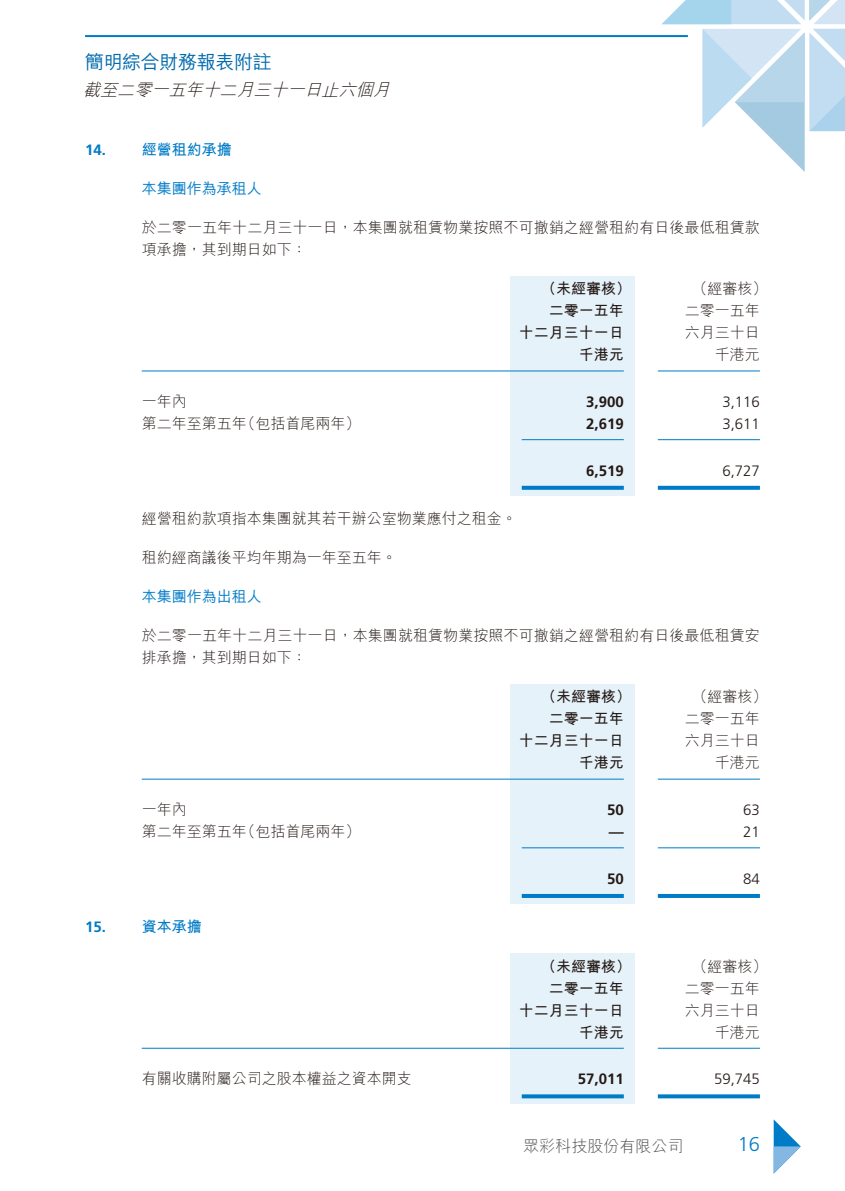
<style>
.page{position:relative;width:845px;height:1191px;background:#fff}
.page>*{position:absolute;margin:0;border:0;box-sizing:border-box;transform-origin:0 0}
.t1{font:300 20px "Frutiger LT Std";color:#007bc7}
.t2{font:500 19px "M Hei HK";letter-spacing:-.02em;color:#006bad}
.t3{font:italic 300 17px "M Hei HK";color:#231916}
.t4{font:300 16px "M Hei HK";color:#4d4a4a}
.t5{font:300 15px/22px "M Hei HK";color:#231916}
.t6{font:700 15px "M Hei HK";color:#231916}
.t7{font:300 15px "Frutiger LT Std";color:#231916}
.t8{font:700 15px "Frutiger LT Std";color:#231916}
.t9{font:500 15px "M Hei HK";color:#007bc7}
.t10{font:700 15px "M Hei HK";color:#007bc7}
.t11{font:700 15px "Frutiger LT Std";color:#007bc7}
</style>
<div class="page">
<svg style="left:661px;top:0;width:184px;height:172px"></svg>
<hr style="left:85px;top:35px;width:603px;height:2px;background:#007bc7">
<svg style="left:773px;top:1119px;width:28px;height:54px"></svg>
<div style="left:510px;top:276px;width:125px;height:219px;background:#e6f2f9"></div>
<div style="left:510px;top:684px;width:125px;height:219px;background:#e6f2f9"></div>
<div style="left:510px;top:953px;width:125px;height:151px;background:#e6f2f9"></div>
<hr style="left:142px;top:370px;width:482px;height:1px;background:#007bc7">
<hr style="left:658px;top:370px;width:102px;height:1px;background:#007bc7">
<hr style="left:522px;top:439px;width:102px;height:1px;background:#007bc7">
<hr style="left:658px;top:439px;width:102px;height:1px;background:#007bc7">
<svg style="left:522px;top:486px;width:102px;height:4px"></svg>
<svg style="left:658px;top:486px;width:102px;height:4px"></svg>
<hr style="left:142px;top:778px;width:482px;height:1px;background:#007bc7">
<hr style="left:658px;top:778px;width:102px;height:1px;background:#007bc7">
<hr style="left:522px;top:847px;width:102px;height:1px;background:#007bc7">
<hr style="left:658px;top:847px;width:102px;height:1px;background:#007bc7">
<hr style="left:522px;top:894px;width:102px;height:4px;background:#007bc7">
<hr style="left:658px;top:894px;width:102px;height:4px;background:#007bc7">
<hr style="left:142px;top:1047px;width:482px;height:1px;background:#007bc7">
<hr style="left:658px;top:1047px;width:102px;height:1px;background:#007bc7">
<svg style="left:522px;top:1094px;width:102px;height:4px"></svg>
<svg style="left:658px;top:1094px;width:102px;height:4px"></svg>
<p class="t2" style="left:85px;top:49px;width:188px">簡明綜合財務報表附註</p>
<p class="t3" style="left:83px;top:81px;width:312px">截至二零一五年十二月三十一日止六個月</p>
<p class="t11" style="left:85px;top:141px;width:22px">14.</p>
<p class="t11" style="left:85px;top:918px;width:22px">15.</p>
<p class="t10" style="left:142px;top:139px;width:91px">經營租約承擔</p>
<p class="t9" style="left:142px;top:178px;width:121px">本集團作為承租人</p>
<p class="t5" style="left:142px;top:216px;width:619px">於二零一五年十二月三十一日，本集團就租賃物業按照不可撤銷之經營租約有日後最低租賃款項承擔，其到期日如下：</p>
<p class="t5" style="left:692px;top:277px;width:76px">（經審核(</p>
<p class="t6" style="left:541px;top:278px;width:91px">（未經審核）</p>
<p class="t6" style="left:549px;top:300px;width:76px">二零一五年</p>
<p class="t5" style="left:685px;top:299px;width:76px">二零一五年</p>
<p class="t6" style="left:519px;top:322px;width:106px">十二月三十一日</p>
<p class="t5" style="left:685px;top:321px;width:76px">六月三十日</p>
<p class="t6" style="left:579px;top:344px;width:46px">千港元</p>
<p class="t5" style="left:715px;top:343px;width:46px">千港元</p>
<p class="t5" style="left:142px;top:390px;width:46px">一年內</p>
<p class="t8" style="left:586px;top:393px;width:39px">3,900</p>
<p class="t7" style="left:722px;top:393px;width:39px">3,116</p>
<p class="t5" style="left:240px;top:412px;width:121px">（包括首尾兩年(</p>
<p class="t5" style="left:142px;top:412px;width:106px">第二年至第五年</p>
<p class="t8" style="left:586px;top:415px;width:39px">2,619</p>
<p class="t7" style="left:722px;top:415px;width:39px">3,611</p>
<p class="t8" style="left:586px;top:461px;width:39px">6,519</p>
<p class="t7" style="left:722px;top:462px;width:39px">6,727</p>
<p class="t5" style="left:142px;top:507px;width:376px">經營租約款項指本集團就其若干辦公室物業應付之租金。</p>
<p class="t5" style="left:142px;top:546px;width:256px">租約經商議後平均年期為一年至五年。</p>
<p class="t9" style="left:142px;top:586px;width:121px">本集團作為出租人</p>
<p class="t5" style="left:142px;top:624px;width:619px">於二零一五年十二月三十一日，本集團就租賃物業按照不可撤銷之經營租約有日後最低租賃安排承擔，其到期日如下：</p>
<p class="t5" style="left:692px;top:685px;width:76px">（經審核(</p>
<p class="t6" style="left:541px;top:686px;width:91px">（未經審核）</p>
<p class="t6" style="left:549px;top:708px;width:76px">二零一五年</p>
<p class="t5" style="left:685px;top:707px;width:76px">二零一五年</p>
<p class="t6" style="left:519px;top:730px;width:106px">十二月三十一日</p>
<p class="t5" style="left:685px;top:729px;width:76px">六月三十日</p>
<p class="t6" style="left:579px;top:752px;width:46px">千港元</p>
<p class="t5" style="left:715px;top:751px;width:46px">千港元</p>
<p class="t5" style="left:142px;top:798px;width:46px">一年內</p>
<p class="t8" style="left:607px;top:801px;width:18px">50</p>
<p class="t7" style="left:743px;top:801px;width:18px">63</p>
<p class="t5" style="left:240px;top:820px;width:122px">（包括首尾兩年(</p>
<p class="t5" style="left:142px;top:820px;width:106px">第二年至第五年</p>
<p class="t8" style="left:609px;top:823px;width:16px">—</p>
<p class="t7" style="left:743px;top:823px;width:18px">21</p>
<p class="t8" style="left:607px;top:869px;width:18px">50</p>
<p class="t7" style="left:743px;top:870px;width:18px">84</p>
<p class="t10" style="left:142px;top:916px;width:61px">資本承擔</p>
<p class="t6" style="left:541px;top:955px;width:91px">（未經審核）</p>
<p class="t5" style="left:692px;top:954px;width:76px">（經審核(</p>
<p class="t6" style="left:549px;top:977px;width:76px">二零一五年</p>
<p class="t5" style="left:685px;top:976px;width:76px">二零一五年</p>
<p class="t6" style="left:519px;top:999px;width:106px">十二月三十一日</p>
<p class="t5" style="left:685px;top:998px;width:76px">六月三十日</p>
<p class="t6" style="left:579px;top:1021px;width:46px">千港元</p>
<p class="t5" style="left:715px;top:1020px;width:46px">千港元</p>
<p class="t5" style="left:142px;top:1067px;width:271px">有關收購附屬公司之股本權益之資本開支</p>
<p class="t8" style="left:578px;top:1070px;width:47px">57,011</p>
<p class="t7" style="left:714px;top:1070px;width:47px">59,745</p>
<p class="t4" style="left:523px;top:1137px;width:161px">眾彩科技股份有限公司</p>
<h1 class="t1" style="left:737px;top:1132px;width:24px">16</h1>
</div>
